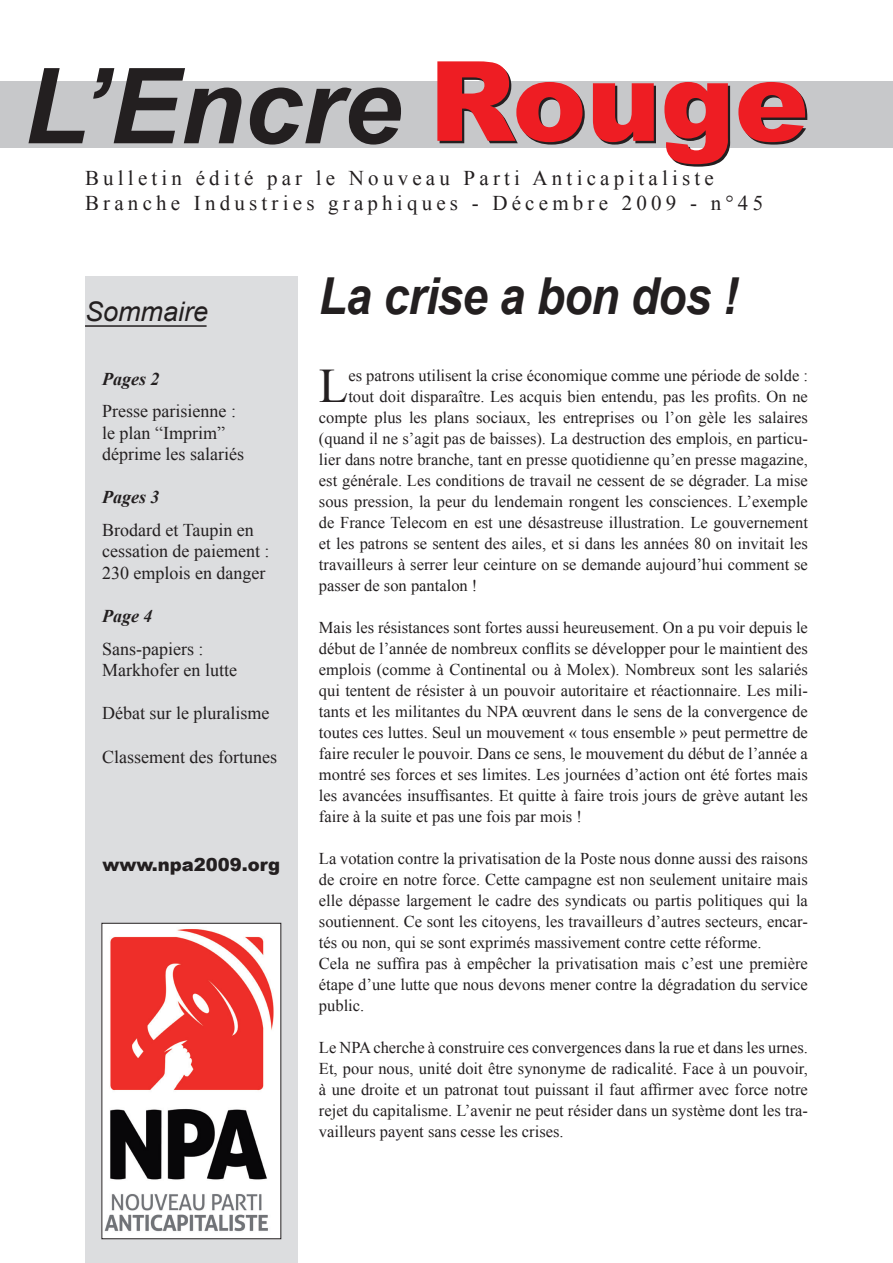
<style>
.page{position:relative;width:893px;height:1263px;background:#fff}
.page>*{position:absolute;margin:0;border:0;box-sizing:border-box;transform-origin:0 0}
.t1{font:italic 700 105px "Arial";color:#231f20}
.t2{font:italic 700 51px "Arial";letter-spacing:-.015em;color:#231f20;scale:.9 1}
.t3{font:48.15px "Times New Roman";color:#231f20}
.t4{font:italic 27px "Arial";color:#231f20}
.t5{font:21px/25.2px "Times New Roman";letter-spacing:.2em;color:#231f20}
.t6{font:18px/21.6px "Times New Roman";color:#231f20}
.t7{font:italic 700 18px "Times New Roman";color:#231f20}
.t8{font:900 18px "Arial";color:#231f20}
.t9{font:16.5px/21px "Times New Roman";color:#231f20;text-align:justify}
.s1{font-weight:900;font-style:normal;font-size:111px;color:#ee1d23}
</style>
<div class="page">
<div style="left:0;top:81px;width:893px;height:67px;background:#c7c8ca"></div>
<div style="left:85px;top:276px;width:213px;height:987px;background:#dcdddf"></div>
<img style="left:104px;top:925px;width:175px;height:312px">
<div style="left:102px;top:923px;width:179px;height:316px;border:1px solid #231f20"></div>
<hr style="left:85px;top:325px;width:122px;height:2px;background:#231f20">
<h1 class="t1" style="left:24px;top:38px;width:786px">L’Encre <span class="s1">Rouge</span></h1>
<p class="t5" style="left:85px;top:165px;width:680px">Bulletin édité par le Nouveau Parti Anticapitaliste<br>Branche Industries graphiques - Décembre 2009 - n°45</p>
<h3 class="t4" style="left:85px;top:294px;width:125px">Sommaire</h3>
<p class="t7" style="left:102px;top:366px;width:59px">Pages 2</p>
<p class="t6" style="left:102px;top:400px;width:143px">Presse parisienne : le plan “Imprim” déprime les salariés</p>
<p class="t7" style="left:102px;top:485px;width:59px">Pages 3</p>
<p class="t6" style="left:102px;top:519px;width:169px">Brodard et Taupin en cessation de paiement :<br>230 emplois en danger</p>
<p class="t7" style="left:102px;top:604px;width:52px">Page 4</p>
<p class="t6" style="left:102px;top:637px;width:136px">Sans-papiers :<br>Markhofer en lutte</p>
<p class="t6" style="left:102px;top:702px;width:169px">Débat sur le pluralisme</p>
<p class="t6" style="left:102px;top:745px;width:176px">Classement des fortunes</p>
<p class="t8" style="left:102px;top:851px;width:179px">www.npa2009.org</p>
<h2 class="t2" style="left:319px;top:263px;width:467px">La crise a bon dos !</h2>
<h3 class="t3" style="left:319px;top:354px;width:31px">L</h3>
<p class="t9" style="left:348px;top:365px;width:461px">es patrons utilisent la crise économique comme une période de solde :</p>
<p class="t9" style="left:348px;top:386px;width:461px">tout doit disparaître. Les acquis bien entendu, pas les profits. On ne</p>
<p class="t9" style="left:319px;top:407px;width:490px">compte plus les plans sociaux, les entreprises ou l’on gèle les salaires</p>
<p class="t9" style="left:319px;top:428px;width:490px">(quand il ne s’agit pas de baisses). La destruction des emplois, en particu-</p>
<p class="t9" style="left:319px;top:449px;width:490px">lier dans notre branche, tant en presse quotidienne qu’en presse magazine,</p>
<p class="t9" style="left:319px;top:470px;width:490px">est générale. Les conditions de travail ne cessent de se dégrader. La mise</p>
<p class="t9" style="left:319px;top:491px;width:490px">sous pression, la peur du lendemain rongent les consciences. L’exemple</p>
<p class="t9" style="left:319px;top:512px;width:491px">de France Telecom en est une désastreuse illustration. Le gouvernement</p>
<p class="t9" style="left:319px;top:533px;width:490px">et les patrons se sentent des ailes, et si dans les années 80 on invitait les</p>
<p class="t9" style="left:319px;top:554px;width:490px">travailleurs à serrer leur ceinture on se demande aujourd’hui comment se</p>
<p class="t9" style="left:319px;top:575px;width:160px">passer de son pantalon !</p>
<p class="t9" style="left:319px;top:617px;width:490px">Mais les résistances sont fortes aussi heureusement. On a pu voir depuis le début de l’année de nombreux conflits se développer pour le maintient des emplois (comme à Continental ou à Molex). Nombreux sont les salariés qui tentent de résister à un pouvoir autoritaire et réactionnaire. Les mili&shy;tants et les militantes du NPA œuvrent dans le sens de la convergence de toutes ces luttes. Seul un mouvement « tous ensemble » peut permettre de faire reculer le pouvoir. Dans ce sens, le mouvement du début de l’année a montré ses forces et ses limites. Les journées d’action ont été fortes mais les avancées insuffisantes. Et quitte à faire trois jours de grève autant les faire à la suite et pas une fois par mois !</p>
<p class="t9" style="left:319px;top:848px;width:491px;text-align:left">La votation contre la privatisation de la Poste nous donne aussi des raisons de croire en notre force. Cette campagne est non seulement unitaire mais elle dépasse largement le cadre des syndicats ou partis politiques qui la soutiennent. Ce sont les citoyens, les travailleurs d’autres secteurs, encar&shy;tés ou non, qui se sont exprimés massivement contre cette réforme.<br>Cela ne suffira pas à empêcher la privatisation mais c’est une première étape d’une lutte que nous devons mener contre la dégradation du service public.</p>
<p class="t9" style="left:319px;top:1037px;width:491px">Le NPA cherche à construire ces convergences dans la rue et dans les urnes.<br>Et, pour nous, unité doit être synonyme de radicalité. Face à un pouvoir, à une droite et un patronat tout puissant il faut affirmer avec force notre rejet du capitalisme. L’avenir ne peut résider dans un système dont les tra&shy;vailleurs payent sans cesse les crises.</p>
</div>
